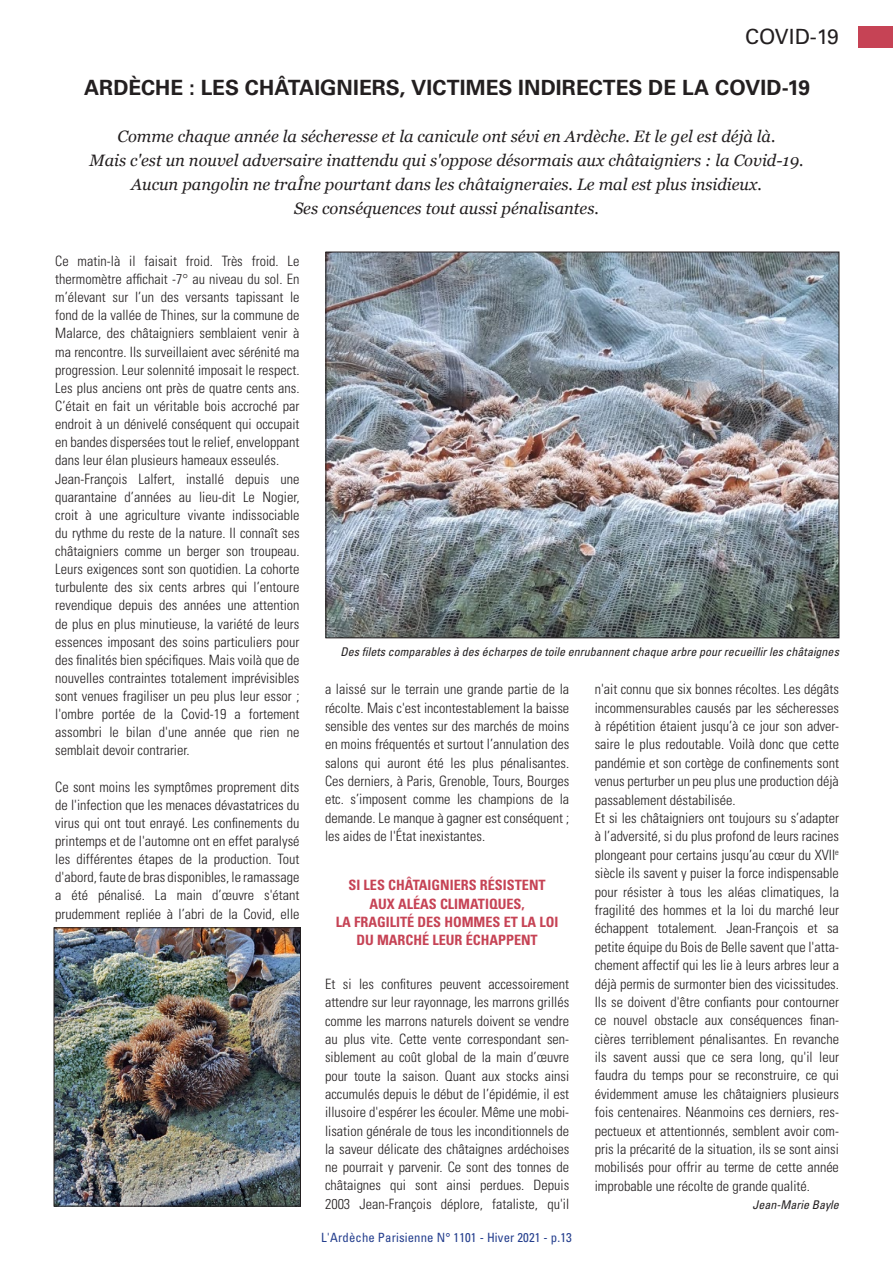
<style>
.page{position:relative;width:893px;height:1263px;background:#fff}
.page>*{position:absolute;margin:0;border:0;box-sizing:border-box;transform-origin:0 0}
.t1{font:700 21px "Univers LT Std";letter-spacing:.005em;color:#231f20}
.t2{font:21px "Univers LT Std";color:#231f20}
.t3{font:italic 16.5px/24px "Georgia";color:#231f20;text-align:center}
.t4{font:300 condensed 14.25px/18.1px "Univers LT Std";color:#231f20;text-align:justify}
.t5{font:700 condensed 14.25px/18.3px "Univers LT Std";color:#c64355;text-align:center}
.t6{font:condensed 12.75px "Univers LT Std";letter-spacing:.01em;color:#253f8e}
.t7{font:italic condensed 12px "Univers LT Std";color:#231f20}
</style>
<div class="page">
<img style="left:56px;top:929px;width:243px;height:275px">
<div style="left:54px;top:927px;width:247px;height:279px;border:1px solid #231f20"></div>
<img style="left:328px;top:254px;width:509px;height:382px">
<div style="left:859px;top:26px;width:34px;height:21px;background:#c64355"></div>
<h1 class="t2" style="left:745px;top:24px;width:95px">COVID-19</h1>
<h1 class="t1" style="left:84px;top:75px;width:728px">ARDÈCHE : LES CHÂTAIGNIERS, VICTIMES INDIRECTES DE LA COVID-19</h1>
<p class="t3" style="left:89px;top:124px;width:716px">Comme chaque année la sécheresse et la canicule ont sévi en Ardèche. Et le gel est déjà là.<br>Mais c'est un nouvel adversaire inattendu qui s'oppose désormais aux châtaigniers : la Covid-19.<br>Aucun pangolin ne traÎne pourtant dans les châtaigneraies. Le mal est plus insidieux.<br>Ses conséquences tout aussi pénalisantes.</p>
<p class="t4" style="left:55px;top:252px;width:246px;text-align:left">Ce matin-là il faisait froid. Très froid. Le thermomètre affichait -7° au niveau du sol. En m’élevant sur l’un des versants tapissant le fond de la vallée de Thines, sur la commune de Malarce, des châtaigniers semblaient venir à ma rencontre. Ils surveillaient avec sérénité ma progression. Leur solennité imposait le respect.<br>Les plus anciens ont près de quatre cents ans.<br>C’était en fait un véritable bois accroché par endroit à un dénivelé conséquent qui occupait en bandes dispersées tout le relief, enveloppant dans leur élan plusieurs hameaux esseulés.<br>Jean-François Lalfert, installé depuis une quarantaine d’années au lieu-dit Le Nogier, croit à une agriculture vivante indissociable du rythme du reste de la nature. Il connaît ses châtaigniers comme un berger son troupeau.<br>Leurs exigences sont son quotidien. La cohorte turbulente des six cents arbres qui l’entoure revendique depuis des années une attention de plus en plus minutieuse, la variété de leurs essences imposant des soins particuliers pour des finalités bien spécifiques. Mais voilà que de nouvelles contraintes totalement imprévisibles sont venues fragiliser un peu plus leur essor ; l'ombre portée de la Covid-19 a fortement assombri le bilan d'une année que rien ne semblait devoir contrarier.</p>
<p class="t4" style="left:55px;top:778px;width:246px">Ce sont moins les symptômes proprement dits de l'infection que les menaces dévastatrices du virus qui ont tout enrayé. Les confinements du printemps et de l'automne ont en effet paralysé les différentes étapes de la production. Tout d'abord, faute de bras disponibles, le ramassage a été pénalisé. La main d’œuvre s'étant prudemment repliée à l’abri de la Covid, elle</p>
<p class="t7" style="left:340px;top:644px;width:500px">Des filets comparables à des écharpes de toile enrubannent chaque arbre pour recueillir les châtaignes</p>
<p class="t4" style="left:595px;top:680px;width:246px;text-align:left">n'ait connu que six bonnes récoltes. Les dégâts incommensurables causés par les sécheresses à répétition étaient jusqu’à ce jour son adver&shy;saire le plus redoutable. Voilà donc que cette pandémie et son cortège de confinements sont venus perturber un peu plus une production déjà passablement déstabilisée.<br>Et si les châtaigniers ont toujours su s’adapter à l’adversité, si du plus profond de leurs racines plongeant pour certains jusqu’au cœur du XVII<sup>e </sup>siècle ils savent y puiser la force indispensable pour résister à tous les aléas climatiques, la fragilité des hommes et la loi du marché leur échappent totalement. Jean-François et sa petite équipe du Bois de Belle savent que l'atta&shy;chement affectif qui les lie à leurs arbres leur a déjà permis de surmonter bien des vicissitudes.<br>Ils se doivent d'être confiants pour contourner ce nouvel obstacle aux conséquences finan&shy;cières terriblement pénalisantes. En revanche ils savent aussi que ce sera long, qu'il leur faudra du temps pour se reconstruire, ce qui évidemment amuse les châtaigniers plusieurs fois centenaires. Néanmoins ces derniers, res&shy;pectueux et attentionnés, semblent avoir com&shy;pris la précarité de la situation, ils se sont ainsi mobilisés pour offrir au terme de cette année improbable une récolte de grande qualité.</p>
<p class="t7" style="left:752px;top:1197px;width:88px">Jean-Marie Bayle</p>
<p class="t4" style="left:325px;top:680px;width:246px">a laissé sur le terrain une grande partie de la récolte. Mais c'est incontestablement la baisse sensible des ventes sur des marchés de moins en moins fréquentés et surtout l’annulation des salons qui auront été les plus pénalisantes.<br>Ces derniers, à Paris, Grenoble, Tours, Bourges etc. s’imposent comme les champions de la demande. Le manque à gagner est conséquent ; les aides de l'État inexistantes.</p>
<p class="t5" style="left:336px;top:876px;width:224px">SI LES CHÂTAIGNIERS RÉSISTENT<br>AUX ALÉAS CLIMATIQUES,<br>LA FRAGILITÉ DES HOMMES ET LA LOI<br>DU MARCHÉ LEUR ÉCHAPPENT</p>
<p class="t4" style="left:325px;top:975px;width:246px">Et si les confitures peuvent accessoirement attendre sur leur rayonnage, les marrons grillés comme les marrons naturels doivent se vendre au plus vite. Cette vente correspondant sen&shy;siblement au coût global de la main d’œuvre pour toute la saison. Quant aux stocks ainsi accumulés depuis le début de l’épidémie, il est illusoire d'espérer les écouler. Même une mobi&shy;lisation générale de tous les inconditionnels de la saveur délicate des châtaignes ardéchoises ne pourrait y parvenir. Ce sont des tonnes de châtaignes qui sont ainsi perdues. Depuis 2003 Jean-François déplore, fataliste, qu'il</p>
<p class="t6" style="left:321px;top:1230px;width:252px">L'Ardèche Parisienne N° 1101 - Hiver 2021 - p.13</p>
</div>
